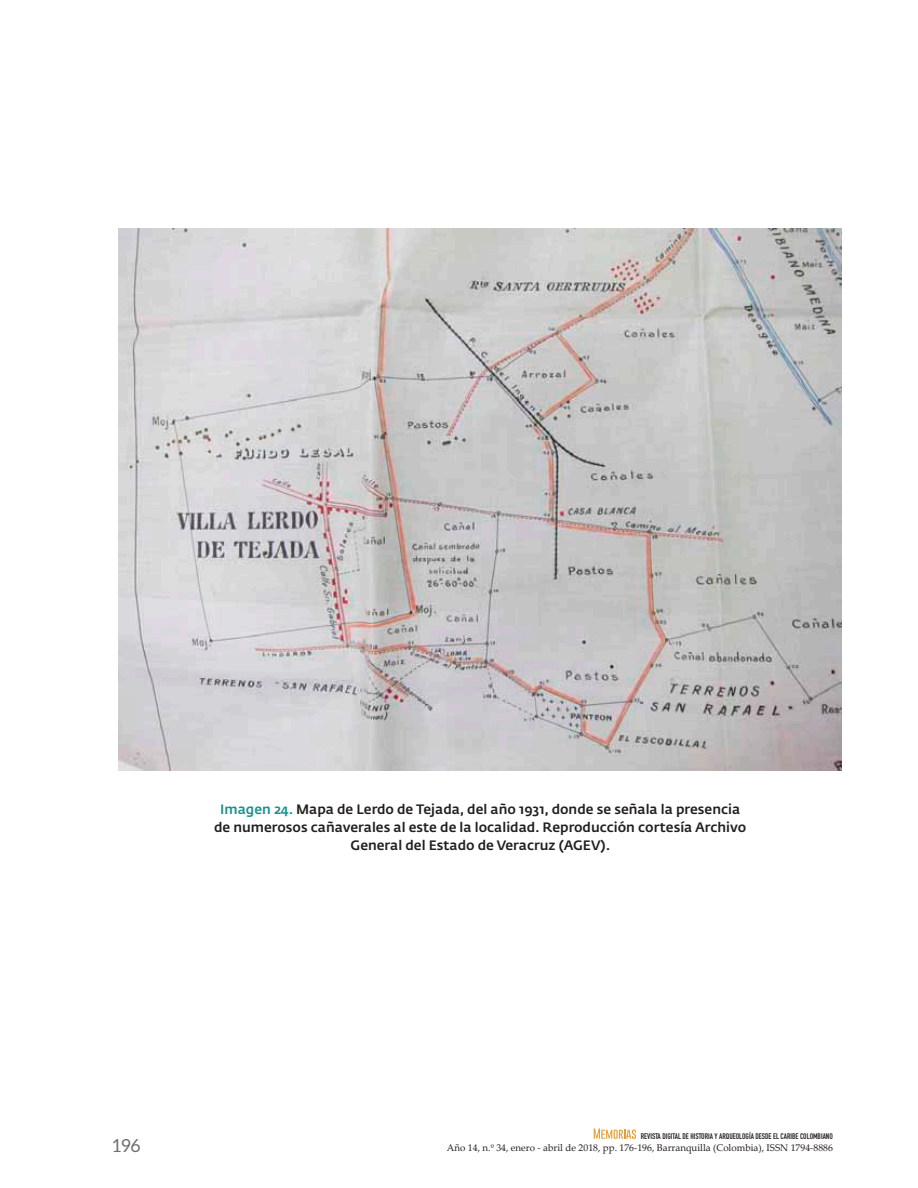
<style>
.page{position:relative;width:918px;height:1188px;background:#fff}
.page>*{position:absolute;margin:0;border:0;box-sizing:border-box;transform-origin:0 0}
.t1{font:18px "Aleo";color:#6d6f71}
.t2{font:500 13.5px/18px "Fedra Sans Std";color:#231f20;text-align:center}
.t3{font:9.75px "Palatino Linotype";color:#231f20}
.t4{font:8.1px "DIN Engschrift Std";color:#231f20}
.s1{color:#1d908b}
</style>
<div class="page">
<svg style="left:594px;top:1129px;width:42px;height:10px"></svg>
<img style="left:119px;top:228px;width:723px;height:542px">
<p class="t2" style="left:214px;top:800px;width:534px"><span class="s1">Imagen 24.</span> Mapa de Lerdo de Tejada, del año 1931, donde se señala la presencia de numerosos cañaverales al este de la localidad. Reproducción cortesía Archivo<br>General del Estado de Veracruz (AGEV).</p>
<h1 class="t1" style="left:113px;top:1136px;width:29px">196</h1>
<p class="t4" style="left:641px;top:1131px;width:194px">REVISTA DIGITAL DE HISTORIA Y ARQUEOLOGÍA DESDE EL CARIBE COLOMBIANO</p>
<p class="t3" style="left:447px;top:1140px;width:388px">Año 14, n.º 34, enero - abril de 2018, pp. 176-196, Barranquilla (Colombia), ISSN 1794-8886</p>
</div>
